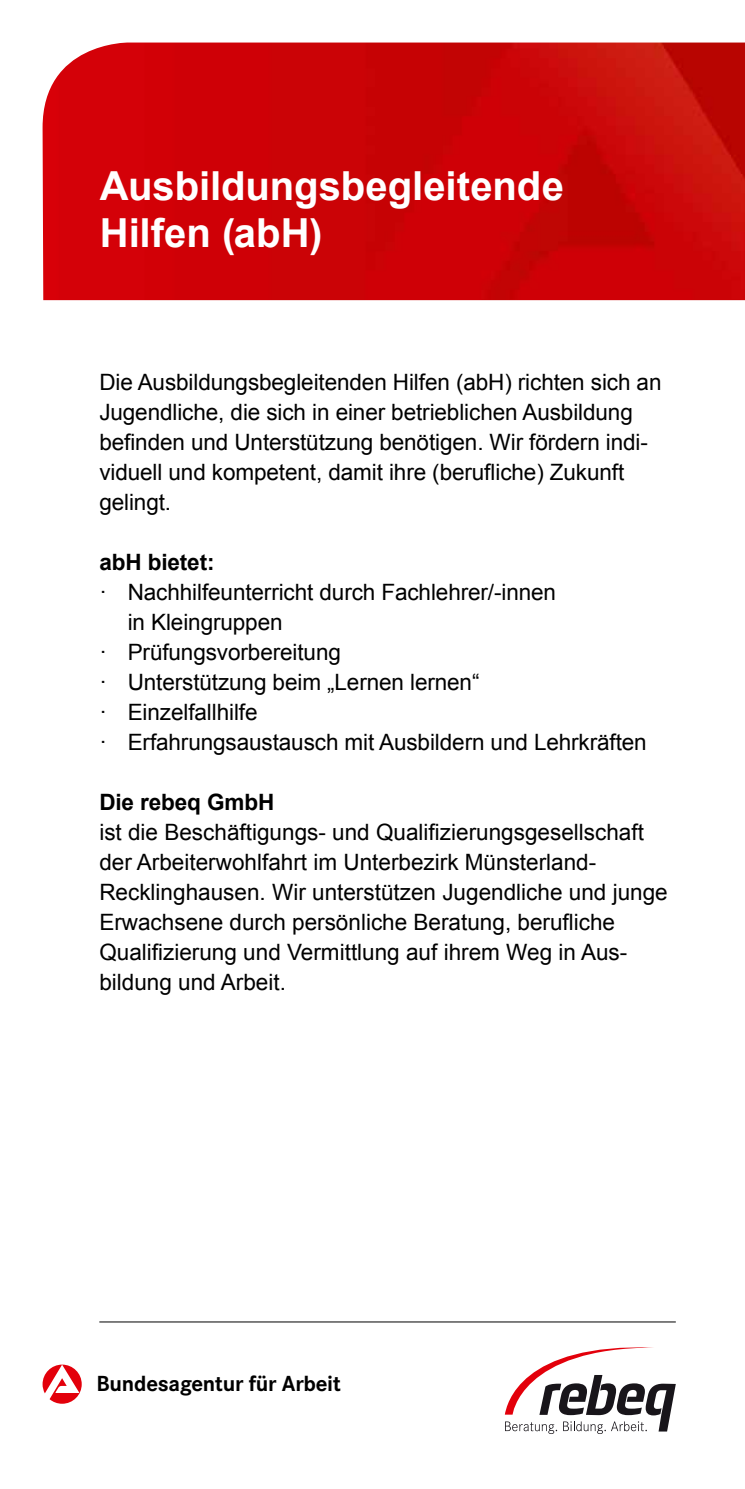
<style>
.page{position:relative;width:745px;height:1489px;background:#fff}
.page>*{position:absolute;margin:0;border:0;box-sizing:border-box;transform-origin:0 0}
.t1{font:700 40px/47.5px "Arial";color:#fff}
.t2{font:700 22.75px "Corporate S";letter-spacing:-.01em;color:#000}
.t3{font:22.5px/30px "Arial";letter-spacing:-.005em;color:#000}
.t4{font:700 22.5px "Arial";letter-spacing:-.005em;color:#000}
</style>
<div class="page">
<hr style="left:99px;top:1321px;width:576px;height:1px;background:#000">
<img style="left:43px;top:43px;width:701px;height:257px">
<svg style="left:43px;top:1364px;width:39px;height:39px"></svg>
<svg style="left:504px;top:1347px;width:171px;height:86px"></svg>
<h1 class="t1" style="left:100px;top:163px;width:465px">Ausbildungsbegleitende<br>Hilfen (abH)</h1>
<p class="t3" style="left:99px;top:367px;width:563px">Die Ausbildungsbegleitenden Hilfen (abH) richten sich an Jugendliche, die sich in einer betrieblichen Ausbildung befinden und Unterstützung benötigen. Wir fördern indi&shy;viduell und kompetent, damit ihre (berufliche) Zukunft gelingt.</p>
<p class="t4" style="left:99px;top:547px;width:117px">abH bietet:</p>
<p class="t3" style="left:99px;top:577px;width:458px">· Nachhilfeunterricht durch Fachlehrer/-innen</p>
<p class="t3" style="left:128px;top:607px;width:156px">in Kleingruppen</p>
<p class="t3" style="left:99px;top:637px;width:243px">· Prüfungsvorbereitung</p>
<p class="t3" style="left:99px;top:667px;width:381px">· Unterstützung beim „Lernen lernen“</p>
<p class="t3" style="left:99px;top:697px;width:160px">· Einzelfallhilfe</p>
<p class="t3" style="left:99px;top:727px;width:548px">· Erfahrungsaustausch mit Ausbildern und Lehrkräften</p>
<p class="t4" style="left:99px;top:787px;width:176px">Die rebeq GmbH</p>
<p class="t3" style="left:99px;top:817px;width:569px">ist die Beschäftigungs- und Qualifizierungsgesellschaft der Arbeiterwohlfahrt im Unterbezirk Münsterland-Recklinghausen. Wir unterstützen Jugendliche und junge Erwachsene durch persönliche Beratung, berufliche Qualifizierung und Vermittlung auf ihrem Weg in Aus&shy;bildung und Arbeit.</p>
<p class="t2" style="left:96px;top:1369px;width:246px">Bundesagentur für Arbeit</p>
</div>
